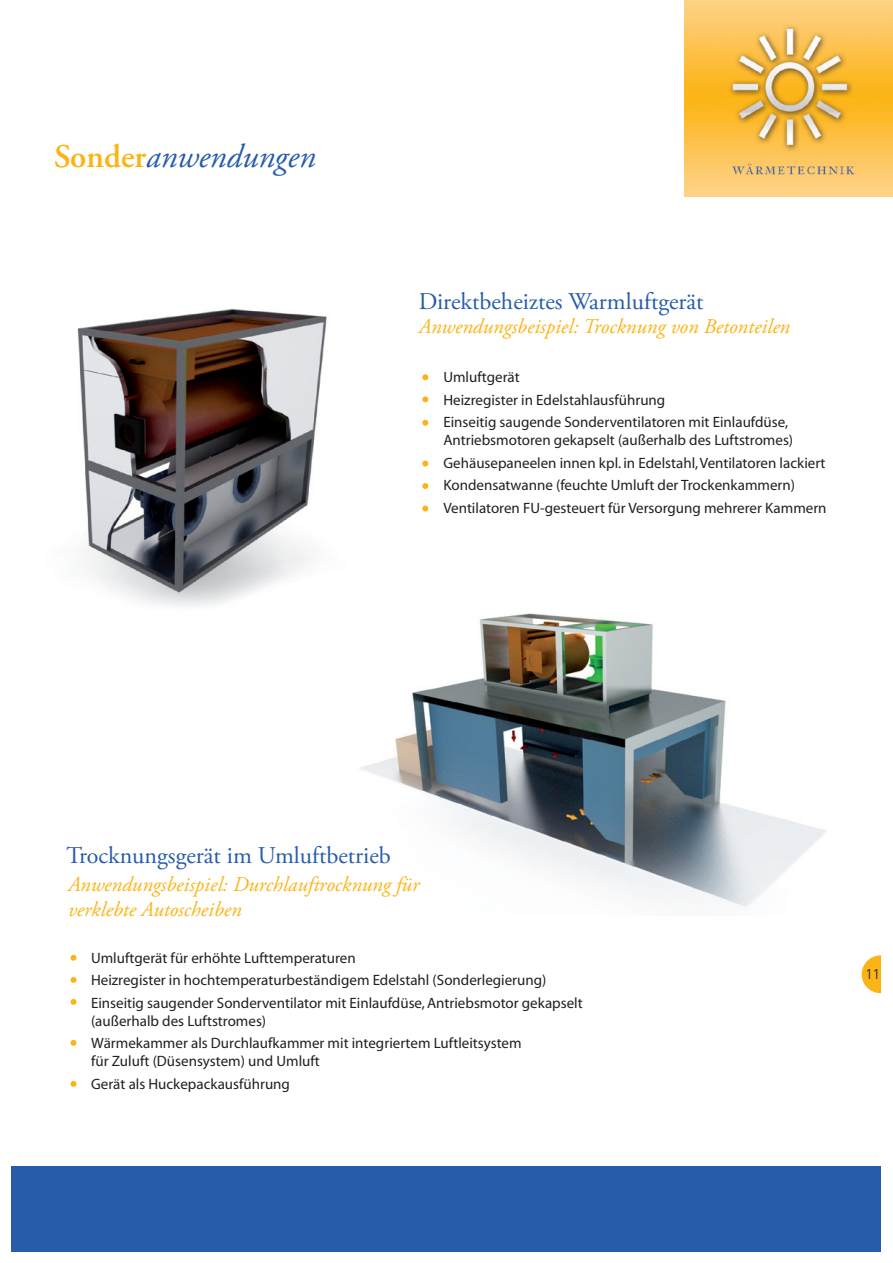
<style>
.page{position:relative;width:893px;height:1263px;background:#fff}
.page>*{position:absolute;margin:0;border:0;box-sizing:border-box;transform-origin:0 0}
.t1{font:italic 33px "Adobe Garamond Pro";color:#275caa}
.t2{font:24px "Adobe Garamond Pro";color:#275caa}
.t3{font:italic 21px/25.2px "Adobe Garamond Pro";color:#fbb416}
.t4{font:15px/22.5px "Myriad";color:#231f20}
.t5{font:300 14.25px "Frutiger";color:#231f20}
.s1{font-family:"Adobe Garamond";font-weight:600;font-style:normal;color:#fbb416}
</style>
<div class="page">
<img style="left:685px;top:0;width:208px;height:196px">
<svg style="left:862px;top:955px;width:19px;height:38px"></svg>
<div style="left:12px;top:1166px;width:869px;height:85px;background:#275caa"></div>
<img style="left:77px;top:308px;width:250px;height:298px">
<svg style="left:422px;top:374px;width:6px;height:6px"></svg>
<svg style="left:422px;top:396px;width:6px;height:6px"></svg>
<svg style="left:422px;top:420px;width:6px;height:6px"></svg>
<svg style="left:422px;top:461px;width:6px;height:5px"></svg>
<svg style="left:422px;top:483px;width:6px;height:6px"></svg>
<svg style="left:422px;top:505px;width:6px;height:6px"></svg>
<img style="left:360px;top:613px;width:466px;height:294px">
<svg style="left:71px;top:955px;width:5px;height:6px"></svg>
<svg style="left:71px;top:977px;width:5px;height:6px"></svg>
<svg style="left:71px;top:999px;width:5px;height:6px"></svg>
<svg style="left:71px;top:1040px;width:5px;height:6px"></svg>
<svg style="left:71px;top:1081px;width:5px;height:6px"></svg>
<h1 class="t1" style="left:54px;top:137px;width:263px"><span class="s1">Sonder</span>anwendungen</h1>
<h2 class="t2" style="left:419px;top:287px;width:286px">Direktbeheiztes Warmluftgerät</h2>
<h3 class="t3" style="left:419px;top:314px;width:373px">Anwendungsbeispiel: Trocknung von Betonteilen</h3>
<p class="t4" style="left:443px;top:366px;width:346px">Umluftgerät<br>Heizregister in Edelstahlausführung<br>Einseitig saugende Sonderventilatoren mit Einlaufdüse,</p>
<p class="t4" style="left:443px;top:429px;width:385px">Antriebsmotoren gekapselt (außerhalb des Luftstromes)<br>Gehäusepaneelen innen kpl. in Edelstahl, Ventilatoren lackiert Kondensatwanne (feuchte Umluft der Trockenkammern)<br>Ventilatoren FU-gesteuert für Versorgung mehrerer Kammern</p>
<h2 class="t2" style="left:66px;top:841px;width:326px">Trocknungsgerät im Umluftbetrieb</h2>
<h3 class="t3" style="left:68px;top:872px;width:353px">Anwendungsbeispiel: Durchlauftrocknung für verklebte Autoscheiben</h3>
<p class="t4" style="left:91px;top:947px;width:493px">Umluftgerät für erhöhte Lufttemperaturen<br>Heizregister in hochtemperaturbeständigem Edelstahl (Sonderlegierung)<br>Einseitig saugender Sonderventilator mit Einlaufdüse, Antriebsmotor gekapselt</p>
<p class="t4" style="left:91px;top:1010px;width:432px">(außerhalb des Luftstromes)<br>Wärmekammer als Durchlaufkammer mit integriertem Luftleitsystem</p>
<p class="t4" style="left:91px;top:1050px;width:230px">für Zuluft (Düsensystem) und Umluft<br>Gerät als Huckepackausführung</p>
<p class="t5" style="left:865px;top:966px;width:17px">11</p>
</div>
